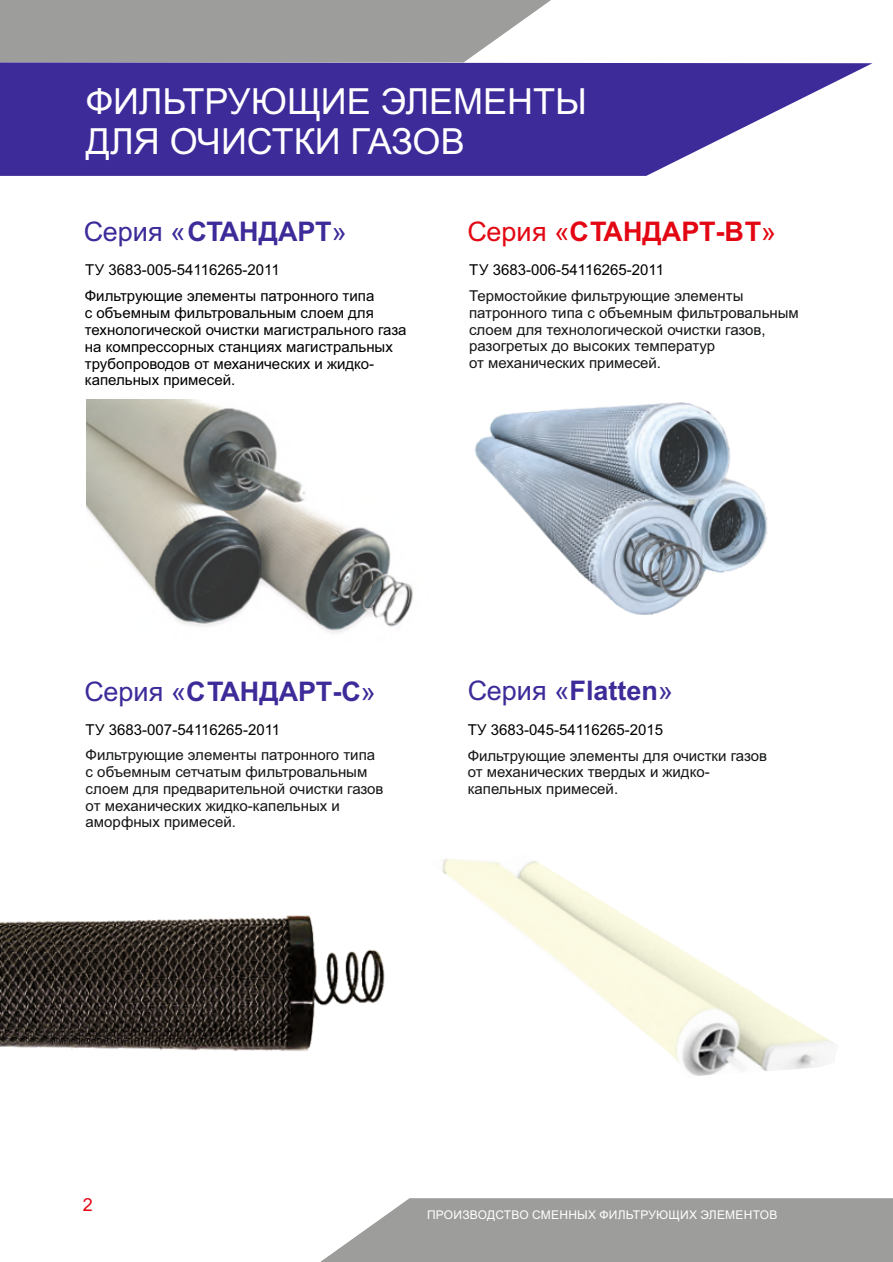
<style>
.page{position:relative;width:893px;height:1262px;background:#fff}
.page>*{position:absolute;margin:0;border:0;box-sizing:border-box;transform-origin:0 0}
.t1{font:36px/40.2px "Arial";color:#fff}
.t2{font:700 27px "Arial";color:#3c2b99}
.t3{font:700 27px "Arial";color:#e30613}
.t4{font:27px "Arial";color:#3c2b99}
.t5{font:18px "Arial";color:#e30613}
.t6{font:15px/16.8px "Arial";color:#151616}
.t7{font:15px/16.8px "Arial";color:#000}
.t8{font:12px "Arial";letter-spacing:.02em;color:#fff}
.s1{font-weight:400}
.s2{font-weight:700}
</style>
<div class="page">
<svg style="left:320px;top:1198px;width:573px;height:64px;background:#a5a5a4"></svg>
<svg style="left:0;top:0;width:551px;height:62px;background:#a4a4a3"></svg>
<svg style="left:0;top:62px;width:872px;height:114px;background:#5546a6"></svg>
<img style="left:86px;top:399px;width:327px;height:234px">
<img style="left:474px;top:402px;width:294px;height:213px">
<img style="left:1px;top:915px;width:384px;height:136px">
<img style="left:442px;top:859px;width:393px;height:217px">
<h1 class="t1" style="left:86px;top:84px;width:503px">ФИЛЬТРУЮЩИЕ ЭЛЕМЕНТЫ<br>ДЛЯ ОЧИСТКИ ГАЗОВ</h1>
<h2 class="t2" style="left:84px;top:221px;width:264px"><span class="s1">Серия «</span>СТАНДАРТ<span class="s1">»</span></h2>
<p class="t7" style="left:85px;top:258px;width:291px;line-height:26.4px">ТУ 3683-005-54116265-2011<br>Фильтрующие элементы патронного типа</p>
<p class="t7" style="left:85px;top:306px;width:323px">с объемным фильтровальным слоем для технологической очистки магистрального газа на компрессорных станциях магистральных трубопроводов от механических и жидко&shy;капельных примесей.</p>
<h2 class="t3" style="left:467px;top:221px;width:310px"><span class="s1">Серия «</span>СТАНДАРТ-ВТ<span class="s1">»</span></h2>
<p class="t7" style="left:469px;top:263px;width:196px">ТУ 3683-006-54116265-2011</p>
<p class="t6" style="left:469px;top:289px;width:331px">Термостойкие фильтрующие элементы патронного типа с объемным фильтровальным слоем для технологической очистки газов, разогретых до высоких температур<br>от механических примесей.</p>
<h2 class="t2" style="left:84px;top:681px;width:293px"><span class="s1">Серия «</span>СТАНДАРТ-С<span class="s1">»</span></h2>
<p class="t7" style="left:85px;top:722px;width:196px">ТУ 3683-007-54116265-2011</p>
<p class="t6" style="left:86px;top:748px;width:299px">Фильтрующие элементы патронного типа с объемным сетчатым фильтровальным слоем для предварительной очистки газов от механических жидко-капельных и аморфных примесей.</p>
<h2 class="t4" style="left:467px;top:680px;width:207px">Серия «<span class="s2">Flatten</span>»</h2>
<p class="t7" style="left:468px;top:723px;width:197px">ТУ 3683-045-54116265-2015</p>
<p class="t6" style="left:467px;top:748px;width:301px">Фильтрующие элементы для очистки газов от механических твердых и жидко&shy;капельных примесей.</p>
<p class="t5" style="left:83px;top:1197px;width:12px">2</p>
<p class="t8" style="left:427px;top:1209px;width:352px">ПРОИЗВОДСТВО СМЕННЫХ ФИЛЬТРУЮЩИХ ЭЛЕМЕНТОВ</p>
</div>
